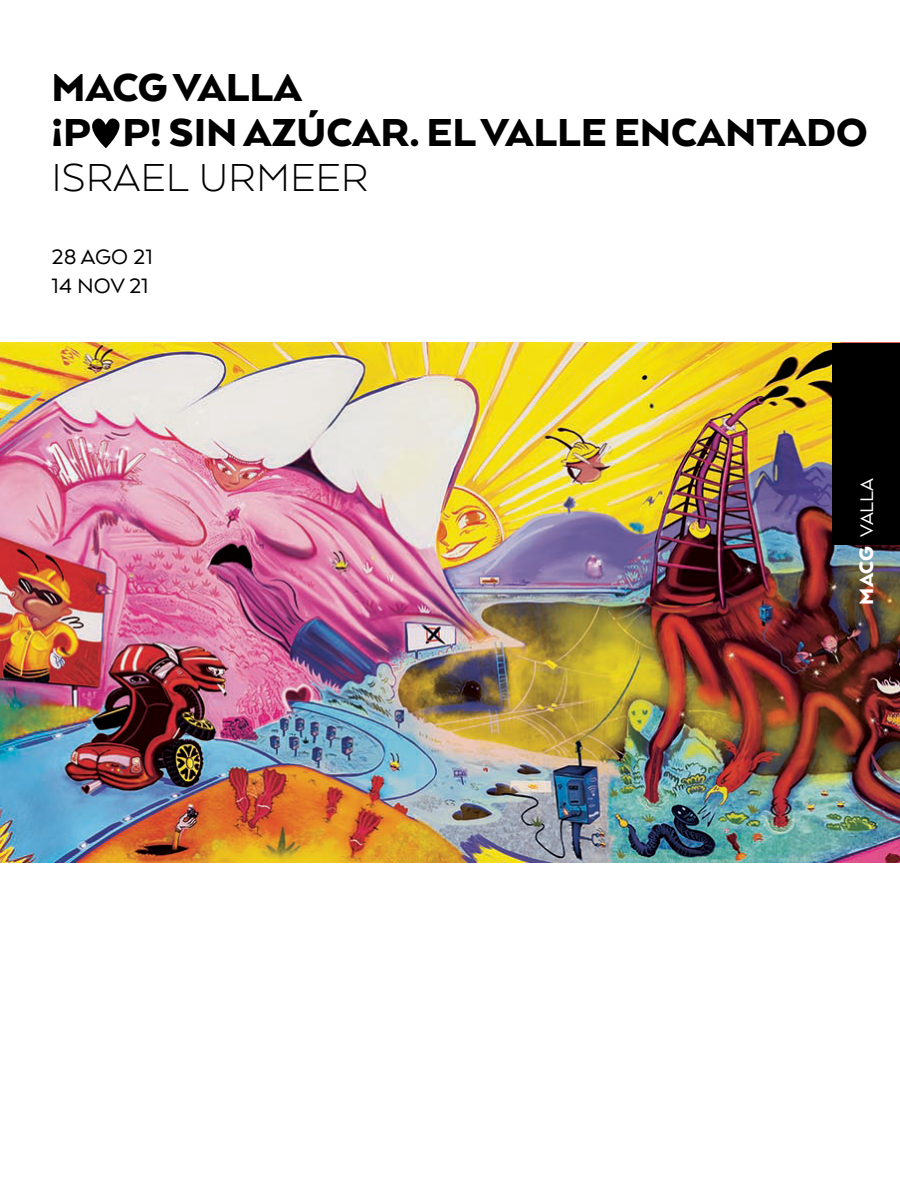
<style>
.page{position:relative;width:900px;height:1200px;background:#fff}
.page>*{position:absolute;margin:0;border:0;box-sizing:border-box;transform-origin:0 0}
.t1{font:900 45px/45px "Arquitecta";color:#000}
.t2{font:300 45px "Arquitecta";color:#000}
.t3{font:24px/28.8px "Arquitecta";color:#000}
.t4{font:21px "Arquitecta";color:#fff}
.s1{font-weight:900;font-size:22.5px}
</style>
<div class="page">
<img style="left:0;top:343px;width:900px;height:519px">
<div style="left:832px;top:343px;width:68px;height:202px;background:#000"></div>
<svg style="left:92px;top:118px;width:28px;height:30px"></svg>
<p class="t1" style="left:52px;top:64px;width:818px">MACG VALLA<br>¡P P! SIN AZÚCAR. EL VALLE ENCANTADO</p>
<p class="t2" style="left:52px;top:150px;width:318px">ISRAEL URMEER</p>
<p class="t3" style="left:52px;top:242px;width:103px">28 AGO 21<br>14 NOV 21</p>
<p class="t4" style="left:854px;top:604px;width:128px;rotate:-90deg"><span class="s1">MACG</span> VALLA</p>
</div>
